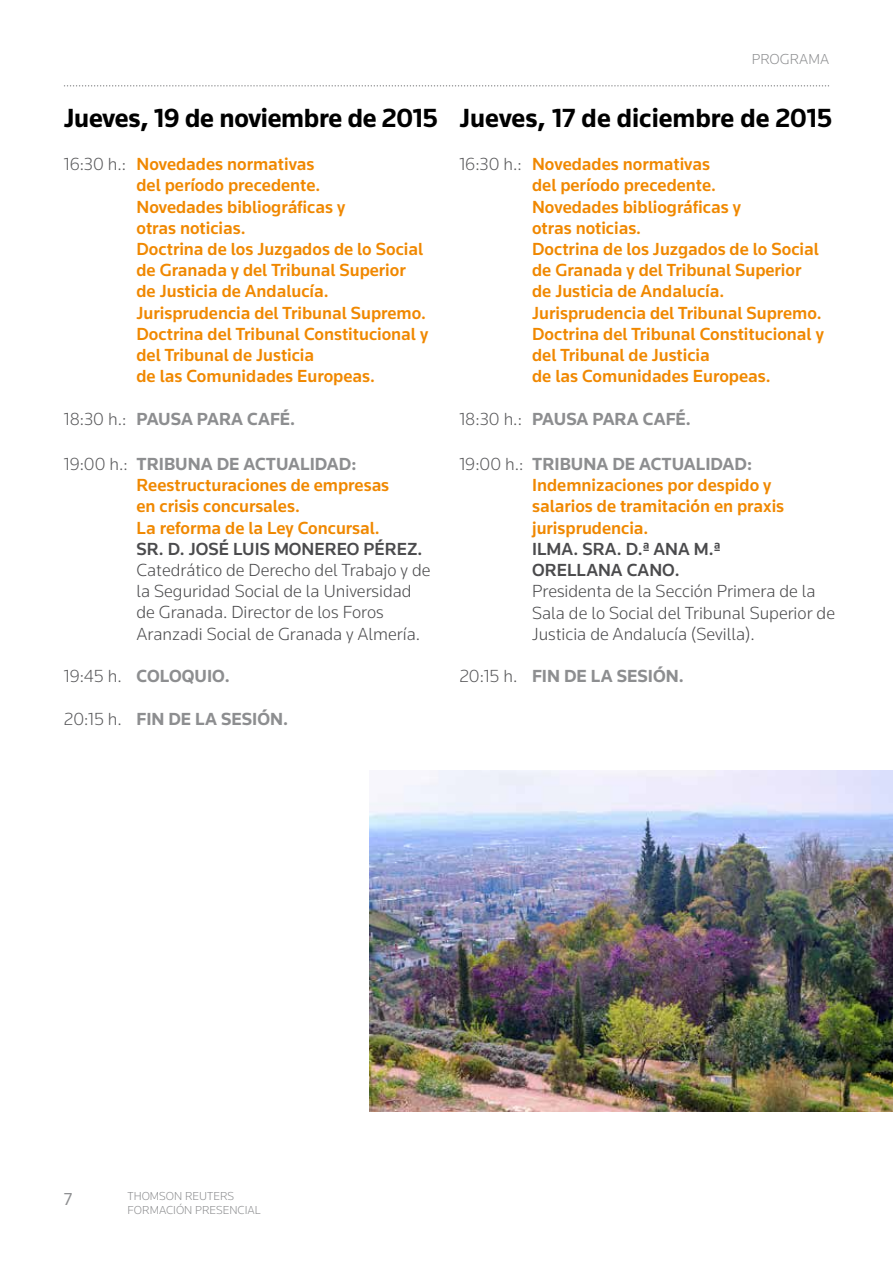
<style>
.page{position:relative;width:893px;height:1263px;background:#fff}
.page>*{position:absolute;margin:0;border:0;box-sizing:border-box;transform-origin:0 0}
.t1{font:700 27.3px "Knowledge";letter-spacing:-.005em;color:#000}
.t2{font:500 18.15px/21.1px "Knowledge";color:#f08800}
.t3{font:300 18.15px/21.1px "Knowledge";color:#4b4b4d}
.t4{font:700 18.15px "Knowledge";color:#8d8e90}
.t5{font:500 18.15px/21.1px "Knowledge";color:#4b4b4d}
.t6{font:18px "Knowledge";color:#8d8e90}
.t7{font:300 15px "Knowledge";color:#8d8e90}
.t8{font:300 12px/14.4px "Knowledge";color:#8d8e90}
.s1{font-weight:300;color:#58585a}
.s2{font-weight:700;color:#8d8e90}
</style>
<div class="page">
<svg style="left:65px;top:85px;width:764px;height:2px"></svg>
<img style="left:370px;top:770px;width:523px;height:341px">
<h1 class="t1" style="left:64px;top:101px;width:376px">Jueves, 19 de noviembre de 2015</h1>
<p class="t2" style="left:136px;top:153px;width:293px;text-indent:-73px"><span class="s1">16:30 h.:</span> Novedades normativas<br>del período precedente.<br>Novedades bibliográficas y<br>otras noticias.<br>Doctrina de los Juzgados de lo Social de Granada y del Tribunal Superior de Justicia de Andalucía.<br>Jurisprudencia del Tribunal Supremo.<br>Doctrina del Tribunal Constitucional y del Tribunal de Justicia<br>de las Comunidades Europeas.</p>
<p class="t4" style="left:64px;top:407px;width:233px"><span class="s1">18:30 h.:</span> PAUSA PARA CAFÉ.</p>
<p class="t2" style="left:136px;top:453px;width:254px;text-indent:-73px"><span class="s1">19:00 h.:</span> <span class="s2">TRIBUNA DE ACTUALIDAD:<br></span>Reestructuraciones de empresas en crisis concursales.<br>La reforma de la Ley Concursal.</p>
<p class="t5" style="left:136px;top:538px;width:287px">SR. D. JOSÉ LUIS MONEREO PÉREZ.</p>
<p class="t3" style="left:136px;top:559px;width:296px">Catedrático de Derecho del Trabajo y de la Seguridad Social de la Universidad de Granada. Director de los Foros Aranzadi Social de Granada y Almería.</p>
<p class="t4" style="left:64px;top:665px;width:168px"><span class="s1">19:45 h.</span> COLOQUIO.</p>
<p class="t4" style="left:64px;top:707px;width:226px"><span class="s1">20:15 h.</span> FIN DE LA SESIÓN.</p>
<p class="t7" style="left:752px;top:50px;width:79px">PROGRAMA</p>
<h1 class="t1" style="left:459px;top:101px;width:374px">Jueves, 17 de diciembre de 2015</h1>
<p class="t2" style="left:532px;top:153px;width:293px;text-indent:-73px"><span class="s1">16:30 h.:</span> Novedades normativas<br>del período precedente.<br>Novedades bibliográficas y<br>otras noticias.<br>Doctrina de los Juzgados de lo Social de Granada y del Tribunal Superior de Justicia de Andalucía.<br>Jurisprudencia del Tribunal Supremo.<br>Doctrina del Tribunal Constitucional y del Tribunal de Justicia<br>de las Comunidades Europeas.</p>
<p class="t4" style="left:459px;top:407px;width:233px"><span class="s1">18:30 h.:</span> PAUSA PARA CAFÉ.</p>
<p class="t2" style="left:532px;top:453px;width:254px;text-indent:-73px"><span class="s1">19:00 h.:</span> <span class="s2">TRIBUNA DE ACTUALIDAD:<br></span>Indemnizaciones por despido y salarios de tramitación en praxis jurisprudencia.</p>
<p class="t5" style="left:532px;top:538px;width:190px">ILMA. SRA. D.ª ANA M.ª<br>ORELLANA CANO.</p>
<p class="t3" style="left:532px;top:580px;width:304px">Presidenta de la Sección Primera de la<br>Sala de lo Social del Tribunal Superior de<br>Justicia de Andalucía (Sevilla).</p>
<p class="t4" style="left:459px;top:665px;width:226px"><span class="s1">20:15 h.</span> FIN DE LA SESIÓN.</p>
<p class="t6" style="left:64px;top:1187px;width:10px">7</p>
<p class="t8" style="left:128px;top:1188px;width:135px">THOMSON REUTERS<br>FORMACIÓN PRESENCIAL</p>
</div>
